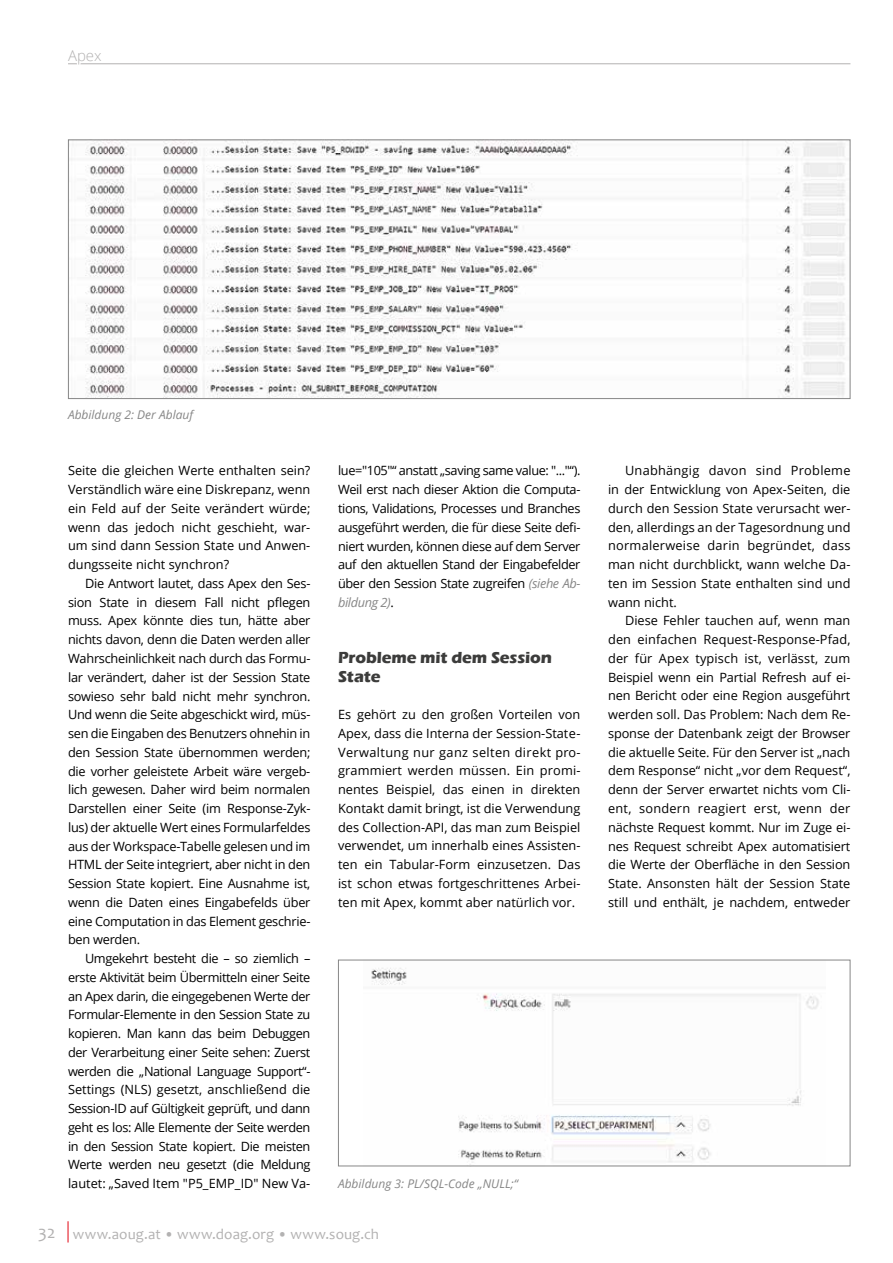
<style>
.page{position:relative;width:893px;height:1263px;background:#fff}
.page>*{position:absolute;margin:0;border:0;box-sizing:border-box;transform-origin:0 0}
.t1{font:700 16.5px/18.8px "Eras ITC";letter-spacing:-.01em;color:#3c3c3b}
.t2{font:15px "Candara";letter-spacing:.01em;color:#b3b2b2}
.t3{font:300 15px "Open Sans";color:#b3b2b2}
.t4{font:12.75px/18.8px "Open Sans";color:#000;text-align:justify}
.t5{font:italic 12px "Open Sans";color:#878787}
.s1{font-style:italic;color:#878787}
.s2{font-size:18px}
</style>
<div class="page">
<svg style="left:68px;top:1221px;width:1px;height:21px"></svg>
<hr style="left:68px;top:64px;width:782px;height:1px;background:#b3b2b2">
<svg style="left:68px;top:63px;width:39px;height:2px"></svg>
<img style="left:371px;top:968px;width:448px;height:195px">
<div style="left:338px;top:960px;width:512px;height:206px;border:1px solid #878787"></div>
<img style="left:71px;top:141px;width:775px;height:256px">
<div style="left:68px;top:139px;width:782px;height:260px;border:1px solid #878787"></div>
<p class="t3" style="left:68px;top:45px;width:35px">Apex</p>
<p class="t5" style="left:68px;top:406px;width:127px">Abbildung 2: Der Ablauf</p>
<p class="t4" style="left:68px;top:461px;width:244px">Seite die gleichen Werte enthalten sein?<br>Verständlich wäre eine Diskrepanz, wenn ein Feld auf der Seite verändert würde; wenn das jedoch nicht geschieht, war&shy;um sind dann Session State und Anwen&shy;dungsseite nicht synchron?</p>
<p class="t4" style="left:68px;top:574px;width:244px;text-indent:17px">Die Antwort lautet, dass Apex den Ses&shy;sion State in diesem Fall nicht pflegen muss. Apex könnte dies tun, hätte aber nichts davon, denn die Daten werden aller Wahrscheinlichkeit nach durch das Formu&shy;lar verändert, daher ist der Session State sowieso sehr bald nicht mehr synchron.<br>Und wenn die Seite abgeschickt wird, müs&shy;sen die Eingaben des Benutzers ohnehin in den Session State übernommen werden; die vorher geleistete Arbeit wäre vergeb&shy;lich gewesen. Daher wird beim normalen Darstellen einer Seite (im Response-Zyk&shy;lus) der aktuelle Wert eines Formularfeldes aus der Workspace-Tabelle gelesen und im HTML der Seite integriert, aber nicht in den Session State kopiert. Eine Ausnahme ist, wenn die Daten eines Eingabefelds über eine Computation in das Element geschrie&shy;ben werden.</p>
<p class="t4" style="left:68px;top:949px;width:244px;text-indent:17px">Umgekehrt besteht die – so ziemlich – erste Aktivität beim Übermitteln einer Seite an Apex darin, die eingegebenen Werte der Formular-Elemente in den Session State zu kopieren. Man kann das beim Debuggen der Verarbeitung einer Seite sehen: Zuerst werden die „National Language Support“- Settings (NLS) gesetzt, anschließend die Session-ID auf Gültigkeit geprüft, und dann geht es los: Alle Elemente der Seite werden in den Session State kopiert. Die meisten Werte werden neu gesetzt (die Meldung lautet: „Saved Item "P5_EMP_ID" New Va-</p>
<p class="t4" style="left:338px;top:461px;width:244px">lue="105"“ anstatt „saving same value: "..."“).<br>Weil erst nach dieser Aktion die Computa&shy;tions, Validations, Processes und Branches ausgeführt werden, die für diese Seite defi&shy;niert wurden, können diese auf dem Server auf den aktuellen Stand der Eingabefelder über den Session State zugreifen <span class="s1">(siehe Ab&shy;bildung 2)</span>.</p>
<p class="t1" style="left:338px;top:648px;width:216px">Probleme mit dem Session<br>State</p>
<p class="t4" style="left:338px;top:705px;width:244px">Es gehört zu den großen Vorteilen von Apex, dass die Interna der Session-State-Verwaltung nur ganz selten direkt pro&shy;grammiert werden müssen. Ein promi&shy;nentes Beispiel, das einen in direkten Kontakt damit bringt, ist die Verwendung des Collection-API, das man zum Beispiel verwendet, um innerhalb eines Assisten&shy;ten ein Tabular-Form einzusetzen. Das ist schon etwas fortgeschrittenes Arbei&shy;ten mit Apex, kommt aber natürlich vor.</p>
<p class="t5" style="left:338px;top:1175px;width:181px">Abbildung 3: PL/SQL-Code „NULL;“</p>
<p class="t2" style="left:38px;top:1224px;width:342px"><span class="s2">32</span> www.aoug.at • www.doag.org • www.soug.ch</p>
<p class="t4" style="left:608px;top:461px;width:244px;text-indent:17px">Unabhängig davon sind Probleme in der Entwicklung von Apex-Seiten, die durch den Session State verursacht wer&shy;den, allerdings an der Tagesordnung und normalerweise darin begründet, dass man nicht durchblickt, wann welche Da&shy;ten im Session State enthalten sind und wann nicht.</p>
<p class="t4" style="left:608px;top:611px;width:244px;text-indent:17px">Diese Fehler tauchen auf, wenn man den einfachen Request-Response-Pfad, der für Apex typisch ist, verlässt, zum Beispiel wenn ein Partial Refresh auf ei&shy;nen Bericht oder eine Region ausgeführt werden soll. Das Problem: Nach dem Re&shy;sponse der Datenbank zeigt der Browser die aktuelle Seite. Für den Server ist „nach dem Response“ nicht „vor dem Request“, denn der Server erwartet nichts vom Cli&shy;ent, sondern reagiert erst, wenn der nächste Request kommt. Nur im Zuge ei&shy;nes Request schreibt Apex automatisiert die Werte der Oberfläche in den Session State. Ansonsten hält der Session State still und enthält, je nachdem, entweder</p>
</div>
